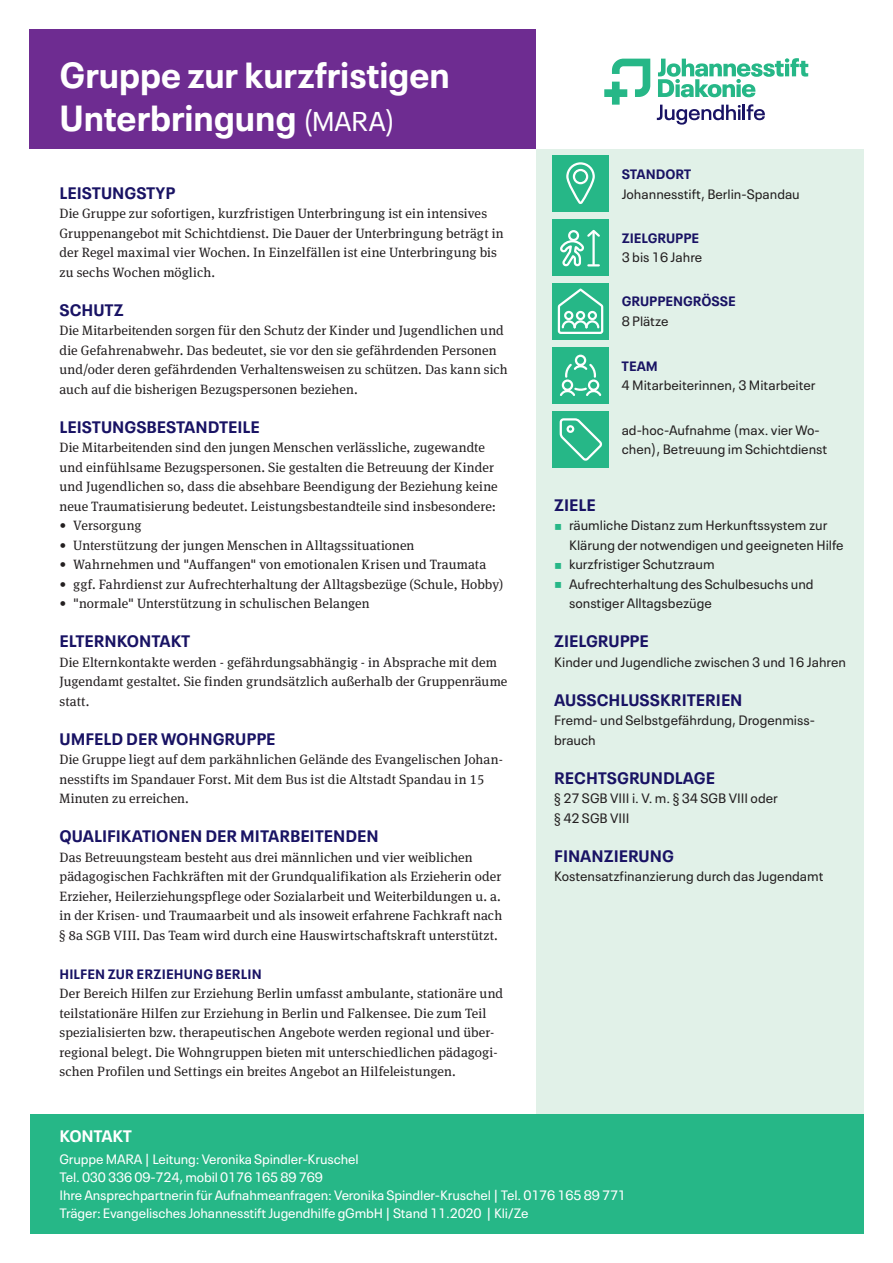
<style>
.page{position:relative;width:893px;height:1263px;background:#fff}
.page>*{position:absolute;margin:0;border:0;box-sizing:border-box;transform-origin:0 0}
.t1{font:700 36px/43.2px "Neue Plak Text";letter-spacing:-.015em;color:#fff}
.zwiti_11_night_TT{font:700 16.5px "Neue Plak Text";color:#191364}
.fließ_plak_nega{font:700 16.5px "Neue Plak Text";letter-spacing:-.025em;color:#fff}
.fließ_metapro_serif{font:13.5px/19.5px "Meta Serif Pro";letter-spacing:.01em;color:#231f20}
.fließ_plak_black_9_1{font:13.5px/19.5px "Neue Plak Text";color:#231f20}
.fließ_plak_nega-2{font:13.5px/18px "Neue Plak Text";letter-spacing:-.01em;color:#fff}
.fließ_plak_black_9_1-2{font:700 13.5px "Neue Plak Text";color:#191364}
.fließ_metapro_serif-2{font:700 13.5px "Neue Plak Text";letter-spacing:.01em;color:#191364}
.zwiti_11_night_TT-2{font:700 13.5px "Neue Plak Text";color:#191364}
.s1{font-weight:400;font-size:27px}
.s2{font-family:"Arial Unicode MS";color:#26b787}
</style>
<div class="page">
<div style="left:536px;top:149px;width:327px;height:327px;background:#e1f1e8"></div>
<div style="left:552px;top:155px;width:57px;height:57px;background:#26b787"></div>
<div style="left:552px;top:219px;width:57px;height:56px;background:#26b787"></div>
<div style="left:552px;top:283px;width:57px;height:56px;background:#26b787"></div>
<div style="left:552px;top:347px;width:57px;height:57px;background:#26b787"></div>
<div style="left:552px;top:411px;width:57px;height:57px;background:#26b787"></div>
<div style="left:536px;top:476px;width:327px;height:638px;background:#e1f1e8"></div>
<div style="left:30px;top:30px;width:506px;height:119px;background:#6e2c91"></div>
<svg style="left:604px;top:59px;width:46px;height:46px"></svg>
<svg style="left:658px;top:58px;width:150px;height:39px"></svg>
<svg style="left:657px;top:104px;width:108px;height:21px"></svg>
<div style="left:30px;top:1114px;width:833px;height:119px;background:#26b787"></div>
<svg style="left:566px;top:162px;width:29px;height:42px"></svg>
<svg style="left:560px;top:354px;width:42px;height:42px"></svg>
<svg style="left:557px;top:288px;width:47px;height:46px"></svg>
<svg style="left:560px;top:229px;width:40px;height:38px"></svg>
<svg style="left:559px;top:418px;width:43px;height:43px"></svg>
<p class="t1" style="left:60px;top:49px;width:392px">Gruppe zur kurzfristigen<br>Unterbringung <span class="s1">(MARA)</span></p>
<p class="zwiti_11_night_TT" style="left:60px;top:179px;width:117px">LEISTUNGSTYP</p>
<p class="fließ_metapro_serif" style="left:60px;top:203px;width:446px">Die Gruppe zur sofortigen, kurzfristigen Unterbringung ist ein intensives Gruppenangebot mit Schichtdienst. Die Dauer der Unterbringung beträgt in der Regel maximal vier Wochen. In Einzelfällen ist eine Unterbringung bis zu sechs Wochen möglich.</p>
<p class="zwiti_11_night_TT" style="left:60px;top:296px;width:66px">SCHUTZ</p>
<p class="fließ_metapro_serif" style="left:60px;top:320px;width:450px">Die Mitarbeitenden sorgen für den Schutz der Kinder und Jugendlichen und die Gefahrenabwehr. Das bedeutet, sie vor den sie gefährdenden Personen und/oder deren gefährdenden Verhaltensweisen zu schützen. Das kann sich auch auf die bisherigen Bezugspersonen beziehen.</p>
<p class="zwiti_11_night_TT" style="left:60px;top:413px;width:202px">LEISTUNGSBESTANDTEILE</p>
<p class="fließ_metapro_serif" style="left:60px;top:437px;width:440px">Die Mitarbeitenden sind den jungen Menschen verlässliche, zugewandte und einfühlsame Bezugspersonen. Sie gestalten die Betreuung der Kinder und Jugendlichen so, dass die absehbare Beendigung der Beziehung keine neue Traumatisierung bedeutet. Leistungsbestandteile sind insbesondere:</p>
<p class="fließ_metapro_serif" style="left:60px;top:515px;width:83px">• Versorgung</p>
<p class="fließ_metapro_serif" style="left:60px;top:534px;width:356px">• Unterstützung der jungen Menschen in Alltagssituationen</p>
<p class="fließ_metapro_serif" style="left:60px;top:554px;width:428px">• Wahrnehmen und "Auffangen" von emotionalen Krisen und Traumata</p>
<p class="fließ_metapro_serif" style="left:60px;top:573px;width:445px">• ggf. Fahrdienst zur Aufrechterhaltung der Alltagsbezüge (Schule, Hobby)</p>
<p class="fließ_metapro_serif" style="left:60px;top:593px;width:312px">• "normale" Unterstützung in schulischen Belangen</p>
<p class="zwiti_11_night_TT" style="left:60px;top:628px;width:132px">ELTERNKONTAKT</p>
<p class="fließ_metapro_serif" style="left:60px;top:651px;width:449px">Die Elternkontakte werden - gefährdungsabhängig - in Absprache mit dem<br>Jugendamt gestaltet. Sie finden grundsätzlich außerhalb der Gruppenräume statt.</p>
<p class="zwiti_11_night_TT" style="left:60px;top:725px;width:218px">UMFELD DER WOHNGRUPPE</p>
<p class="fließ_metapro_serif" style="left:60px;top:749px;width:445px">Die Gruppe liegt auf dem parkähnlichen Gelände des Evangelischen Johan&shy;nesstifts im Spandauer Forst. Mit dem Bus ist die Altstadt Spandau in 15<br>Minuten zu erreichen.</p>
<p class="zwiti_11_night_TT" style="left:60px;top:823px;width:321px">QUALIFIKATIONEN DER MITARBEITENDEN</p>
<p class="fließ_metapro_serif" style="left:60px;top:846px;width:444px">Das Betreuungsteam besteht aus drei männlichen und vier weiblichen pädagogischen Fachkräften mit der Grundqualifikation als Erzieherin oder Erzieher, Heilerziehungspflege oder Sozialarbeit und Weiterbildungen u. a. in der Krisen- und Traumaarbeit und als insoweit erfahrene Fachkraft nach § 8a SGB VIII. Das Team wird durch eine Hauswirtschaftskraft unterstützt.</p>
<p class="fließ_metapro_serif-2" style="left:60px;top:963px;width:204px">HILFEN ZUR ERZIEHUNG BERLIN</p>
<p class="fließ_metapro_serif" style="left:60px;top:983px;width:445px">Der Bereich Hilfen zur Erziehung Berlin umfasst ambulante, stationäre und teilstationäre Hilfen zur Erziehung in Berlin und Falkensee. Die zum Teil spezialisierten bzw. therapeutischen Angebote werden regional und über&shy;regional belegt. Die Wohngruppen bieten mit unterschiedlichen pädagogi&shy;schen Profilen und Settings ein breites Angebot an Hilfeleistungen.</p>
<p class="zwiti_11_night_TT-2" style="left:622px;top:163px;width:71px">STANDORT</p>
<p class="fließ_plak_black_9_1" style="left:622px;top:183px;width:180px">Johannesstift, Berlin-Spandau</p>
<p class="fließ_plak_black_9_1-2" style="left:622px;top:227px;width:79px">ZIELGRUPPE</p>
<p class="fließ_plak_black_9_1" style="left:622px;top:246px;width:82px">3 bis 16 Jahre</p>
<p class="fließ_plak_black_9_1-2" style="left:622px;top:290px;width:116px">GRUPPENGRÖSSE</p>
<p class="fließ_plak_black_9_1" style="left:622px;top:310px;width:48px">8 Plätze</p>
<p class="fließ_plak_black_9_1-2" style="left:622px;top:355px;width:38px">TEAM</p>
<p class="fließ_plak_black_9_1" style="left:622px;top:374px;width:195px">4 Mitarbeiterinnen, 3 Mitarbeiter</p>
<p class="fließ_plak_black_9_1" style="left:622px;top:419px;width:207px">ad-hoc-Aufnahme (max. vier Wo&shy;chen), Betreuung im Schichtdienst</p>
<p class="zwiti_11_night_TT" style="left:554px;top:491px;width:43px">ZIELE</p>
<p class="fließ_plak_black_9_1" style="left:569px;top:514px;width:276px;text-indent:-15px"><span class="s2">■</span> räumliche Distanz zum Herkunftssystem zur<br>Klärung der notwendigen und geeigneten Hilfe</p>
<p class="fließ_plak_black_9_1" style="left:554px;top:553px;width:162px"><span class="s2">■</span> kurzfristiger Schutzraum</p>
<p class="fließ_plak_black_9_1" style="left:569px;top:573px;width:246px;text-indent:-15px"><span class="s2">■</span> Aufrechterhaltung des Schulbesuchs und sonstiger Alltagsbezüge</p>
<p class="zwiti_11_night_TT" style="left:554px;top:628px;width:96px">ZIELGRUPPE</p>
<p class="fließ_plak_black_9_1" style="left:554px;top:651px;width:293px">Kinder und Jugendliche zwischen 3 und 16 Jahren</p>
<p class="zwiti_11_night_TT" style="left:554px;top:686px;width:190px">AUSSCHLUSSKRITERIEN</p>
<p class="fließ_plak_black_9_1" style="left:554px;top:709px;width:262px">Fremd- und Selbstgefährdung, Drogenmiss&shy;brauch</p>
<p class="zwiti_11_night_TT" style="left:554px;top:764px;width:162px">RECHTSGRUNDLAGE</p>
<p class="fließ_plak_black_9_1" style="left:554px;top:787px;width:225px">§ 27 SGB VIII i. V. m. § 34 SGB VIII oder</p>
<p class="fließ_plak_black_9_1" style="left:554px;top:807px;width:77px">§ 42 SGB VIII</p>
<p class="zwiti_11_night_TT" style="left:554px;top:842px;width:121px">FINANZIERUNG</p>
<p class="fließ_plak_black_9_1" style="left:554px;top:865px;width:271px">Kostensatzfinanzierung durch das Jugendamt</p>
<p class="fließ_plak_nega" style="left:60px;top:1122px;width:74px">KONTAKT</p>
<p class="fließ_plak_nega-2" style="left:60px;top:1149px;width:301px">Gruppe MARA | Leitung: Veronika Spindler-Kruschel</p>
<p class="fließ_plak_nega-2" style="left:60px;top:1167px;width:568px">Tel. 030 336 09-724, mobil 0176 165 89 769<br>Ihre Ansprechpartnerin für Aufnahmeanfragen: Veronika Spindler-Kruschel | Tel. 0176 165 89 771<br>Träger: Evangelisches Johannesstift Jugendhilfe gGmbH | Stand 11.2020 | Kli/Ze</p>
</div>
